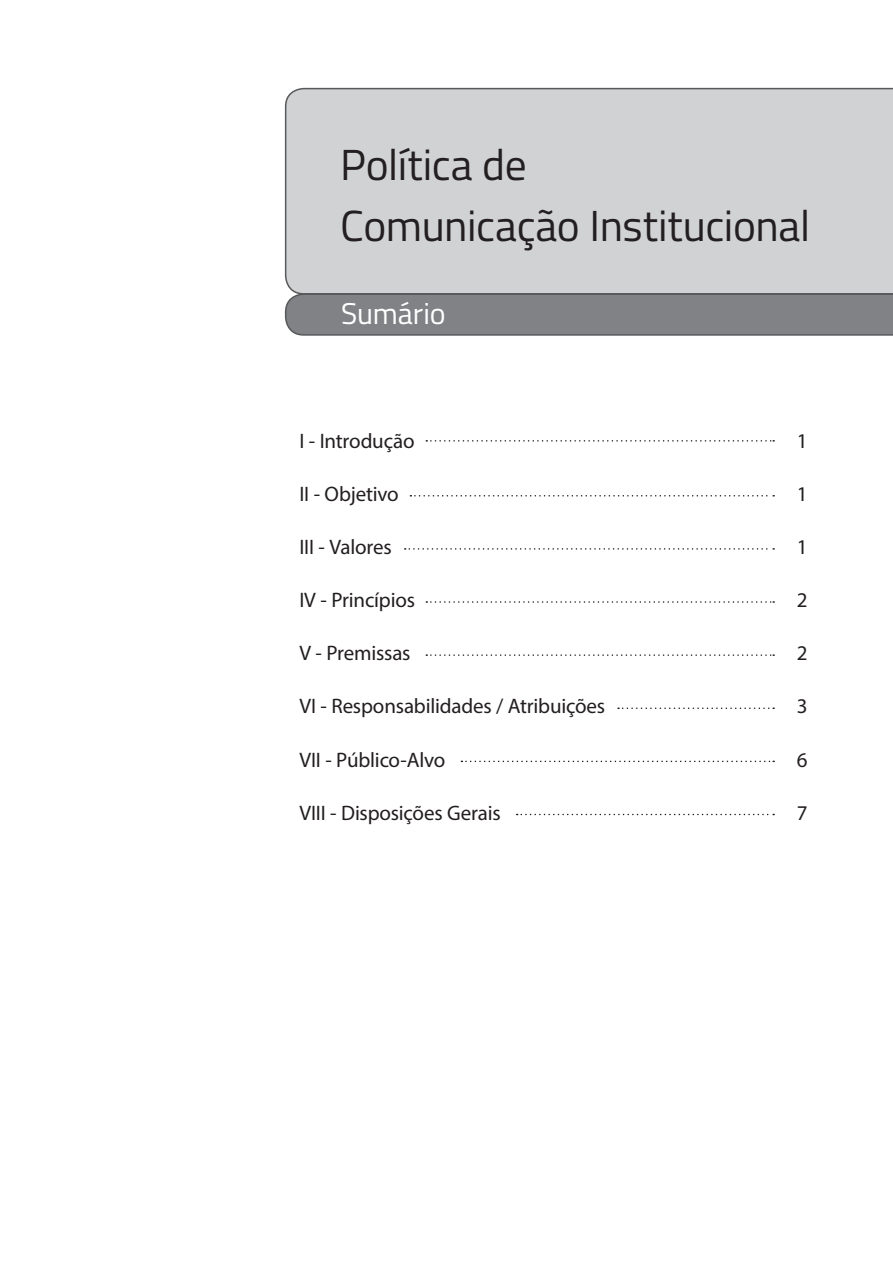
<style>
.page{position:relative;width:893px;height:1263px;background:#fff}
.page>*{position:absolute;margin:0;border:0;box-sizing:border-box;transform-origin:0 0}
.Titulo{font:43.5px "Titillium Web";letter-spacing:-.01em;color:#231f20}
.Titulo-2{font:30px "Titillium Web";letter-spacing:-.005em;color:#fff}
.Art{font:21px "Myriad Pro";letter-spacing:-.01em;color:#231f20}
</style>
<div class="page">
<div style="left:285px;top:295px;width:608px;height:41px;background:#808285"></div>
<div style="left:285px;top:88px;width:608px;height:207px;background:#d1d2d4"></div>
<svg style="left:426px;top:440px;width:348px;height:2px"></svg>
<svg style="left:410px;top:495px;width:364px;height:1px"></svg>
<svg style="left:405px;top:548px;width:369px;height:2px"></svg>
<svg style="left:426px;top:601px;width:348px;height:2px"></svg>
<svg style="left:426px;top:654px;width:348px;height:2px"></svg>
<svg style="left:618px;top:707px;width:156px;height:2px"></svg>
<svg style="left:461px;top:761px;width:313px;height:1px"></svg>
<svg style="left:517px;top:814px;width:257px;height:1px"></svg>
<p class="Titulo" style="left:340px;top:133px;width:188px">Política de</p>
<p class="Titulo" style="left:340px;top:194px;width:472px">Comunicação Institucional</p>
<p class="Titulo-2" style="left:341px;top:291px;width:106px">Sumário</p>
<p class="Art" style="left:299px;top:428px;width:117px">I - Introdução</p>
<p class="Art" style="left:299px;top:481px;width:101px">II - Objetivo</p>
<p class="Art" style="left:299px;top:534px;width:94px">III - Valores</p>
<p class="Art" style="left:299px;top:587px;width:117px">IV - Princípios</p>
<p class="Art" style="left:299px;top:640px;width:113px">V - Premissas</p>
<p class="Art" style="left:299px;top:693px;width:307px">VI - Responsabilidades / Atribuições</p>
<p class="Art" style="left:299px;top:746px;width:148px">VII - Público-Alvo</p>
<p class="Art" style="left:299px;top:799px;width:203px">VIII - Disposições Gerais</p>
<p class="Art" style="left:797px;top:428px;width:12px">1</p>
<p class="Art" style="left:797px;top:481px;width:12px">1</p>
<p class="Art" style="left:797px;top:534px;width:12px">1</p>
<p class="Art" style="left:797px;top:587px;width:12px">2</p>
<p class="Art" style="left:797px;top:640px;width:12px">2</p>
<p class="Art" style="left:797px;top:693px;width:12px">3</p>
<p class="Art" style="left:797px;top:746px;width:12px">6</p>
<p class="Art" style="left:797px;top:799px;width:12px">7</p>
</div>
